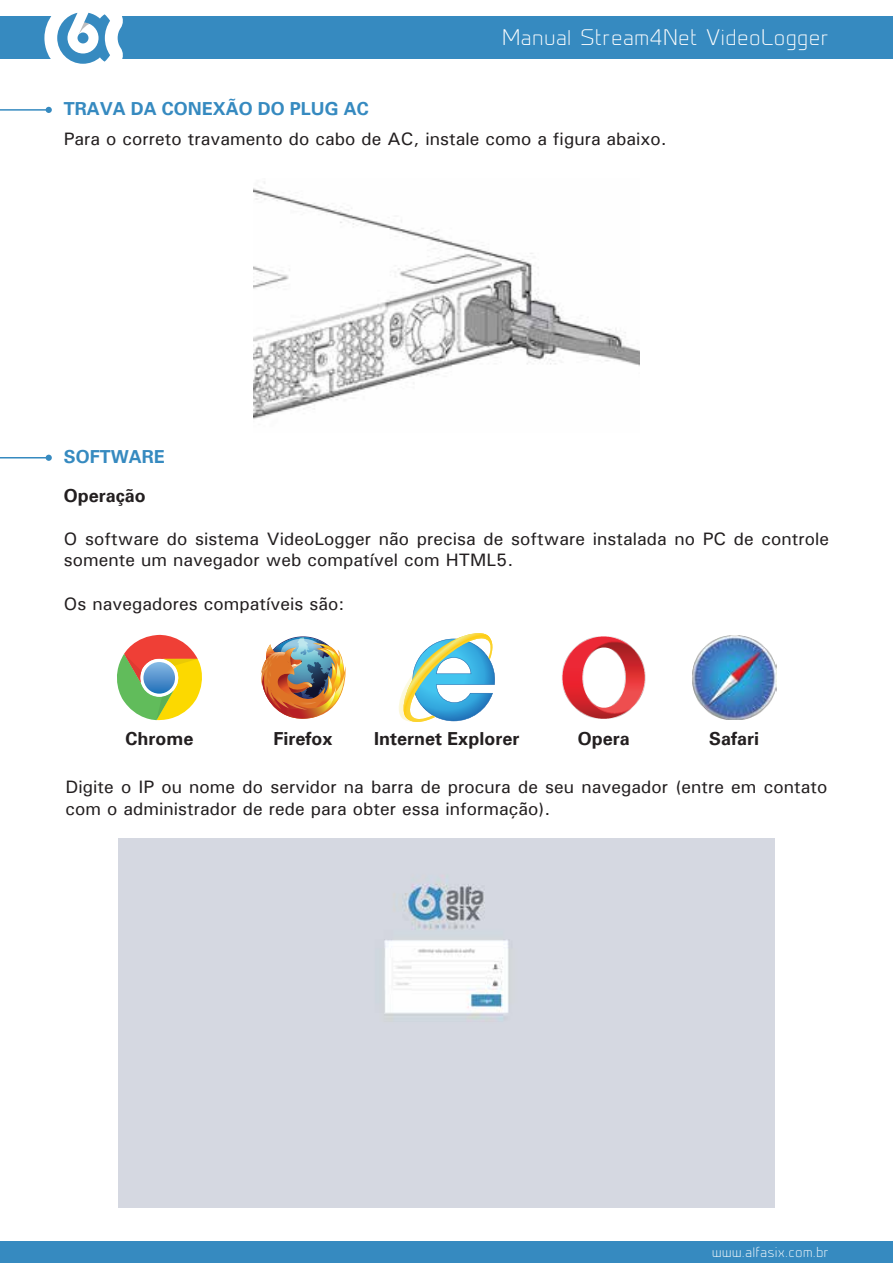
<style>
.page{position:relative;width:893px;height:1263px;background:#fff}
.page>*{position:absolute;margin:0;border:0;box-sizing:border-box;transform-origin:0 0}
.t1{font:300 21px "Prime";letter-spacing:.05em;color:#fff}
.t2{font:18px/21.6px "Univers";color:#231f20}
.t3{font:700 18px "Univers";color:#231f20}
.t4{font:700 18px "Univers";color:#368ac0}
.t5{font:300 13.5px "Prime";letter-spacing:.05em;color:#fff}
</style>
<div class="page">
<div style="left:0;top:1242px;width:893px;height:21px;background:#368ac0"></div>
<div style="left:0;top:16px;width:893px;height:43px;background:#368ac0"></div>
<svg style="left:44px;top:12px;width:79px;height:52px"></svg>
<svg style="left:46px;top:107px;width:6px;height:6px"></svg>
<hr style="left:0;top:109px;width:49px;height:2px;background:#368ac0">
<svg style="left:46px;top:455px;width:6px;height:6px"></svg>
<hr style="left:0;top:457px;width:49px;height:1px;background:#368ac0">
<img style="left:254px;top:182px;width:385px;height:237px">
<svg style="left:117px;top:634px;width:85px;height:87px"></svg>
<img style="left:260px;top:637px;width:86px;height:82px">
<svg style="left:399px;top:633px;width:96px;height:89px"></svg>
<img style="left:562px;top:636px;width:84px;height:83px">
<img style="left:692px;top:636px;width:84px;height:83px">
<div style="left:118px;top:839px;width:657px;height:369px;background:#d5d8e1"></div>
<p class="t4" style="left:64px;top:98px;width:307px">TRAVA DA CONEXÃO DO PLUG AC</p>
<p class="t1" style="left:502px;top:25px;width:327px">Manual Stream4Net VideoLogger</p>
<p class="t2" style="left:64px;top:128px;width:605px">Para o correto travamento do cabo de AC, instale como a figura abaixo.</p>
<p class="t4" style="left:64px;top:446px;width:103px">SOFTWARE</p>
<p class="t3" style="left:64px;top:485px;width:84px">Operação</p>
<p class="t2" style="left:64px;top:528px;width:767px">O software do sistema VideoLogger não precisa de software instalada no PC de controle somente um navegador web compatível com HTML5.</p>
<p class="t2" style="left:64px;top:592px;width:282px">Os navegadores compatíveis são:</p>
<p class="t3" style="left:125px;top:727px;width:70px">Chrome</p>
<p class="t3" style="left:274px;top:727px;width:61px">Firefox</p>
<p class="t3" style="left:374px;top:727px;width:147px">Internet Explorer</p>
<p class="t3" style="left:578px;top:727px;width:54px">Opera</p>
<p class="t3" style="left:709px;top:727px;width:52px">Safari</p>
<p class="t2" style="left:65px;top:776px;width:763px">Digite o IP ou nome do servidor na barra de procura de seu navegador (entre em contato com o administrador de rede para obter essa informação).</p>
<p class="t5" style="left:712px;top:1244px;width:118px">www.alfasix.com.br</p>
</div>
